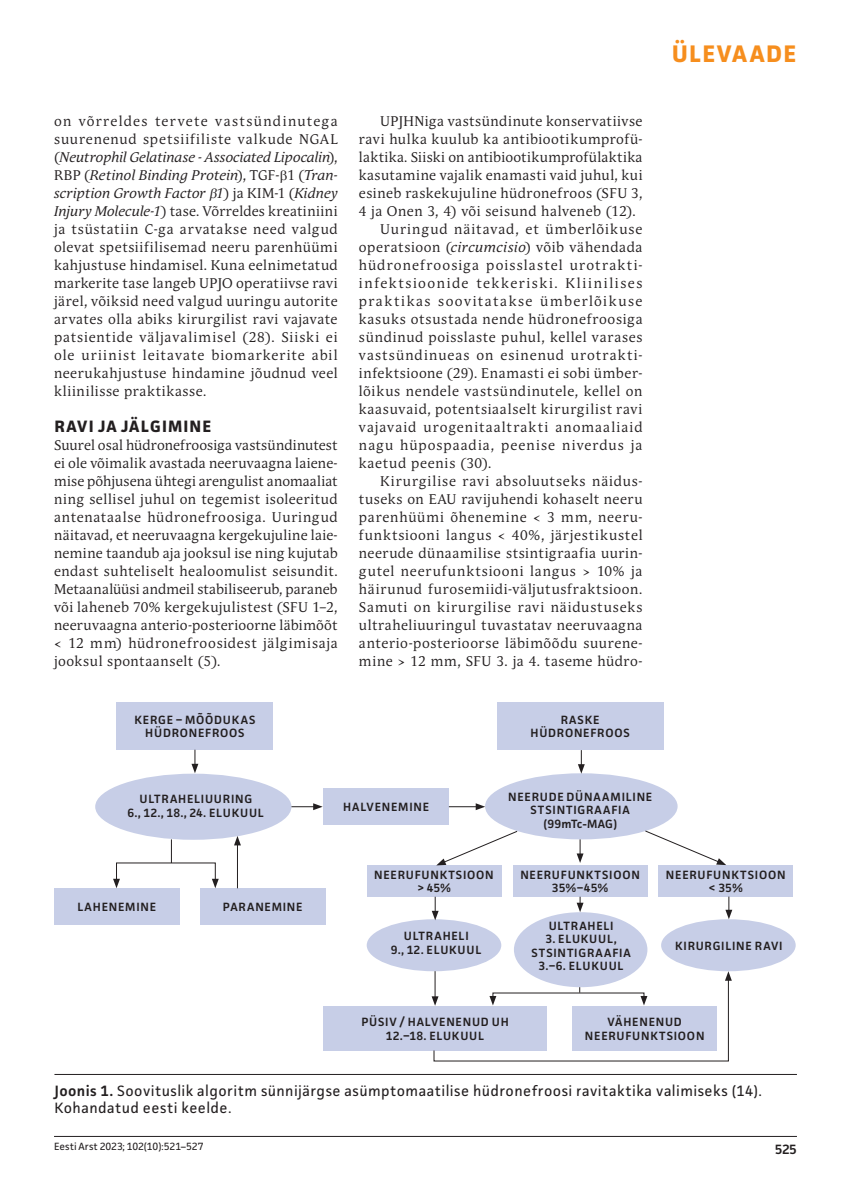
<style>
.page{position:relative;width:851px;height:1191px;background:#fff}
.page>*{position:absolute;margin:0;border:0;box-sizing:border-box;transform-origin:0 0}
.t1{font:700 24px "Facit";letter-spacing:.055em;color:#f68e1e}
.t2{font:700 16.5px "Facit";letter-spacing:.07em;color:#231f20}
.t3{font:15px/16.5px "Facit";letter-spacing:.03em;color:#231f20}
.t4{font:13.95px/18px "Andulka Book Pro";letter-spacing:.055em;color:#231f20;text-align:justify}
.t5{font:13.95px "Andulka Book Pro";letter-spacing:.035em;color:#231f20}
.t6{font:13.95px "Andulka Book Pro";letter-spacing:.08em;color:#231f20}
.t7{font:13.95px "Andulka Book Pro";letter-spacing:.115em;color:#231f20}
.t8{font:13.95px "Andulka Book Pro";letter-spacing:.075em;color:#231f20}
.t9{font:13.95px "Andulka Book Pro";letter-spacing:.03em;color:#231f20}
.t10{font:13.95px "Andulka Book Pro";letter-spacing:.085em;color:#231f20}
.t11{font:600 13.5px "Facit";color:#231f20}
.t12{font:600 12px/13.5px "Facit";letter-spacing:.065em;color:#231f20;text-align:center}
.t13{font:10.5px "Facit";letter-spacing:-.005em;color:#231f20}
.s1{font-style:italic}
.s2{font-weight:600}
</style>
<div class="page">
<hr style="left:54px;top:1136px;width:742px;height:1px;background:#231f20">
<hr style="left:54px;top:1074px;width:742px;height:1px;background:#231f20">
<div style="left:116px;top:702px;width:157px;height:47px;background:#c7cee7"></div>
<div style="left:497px;top:702px;width:166px;height:47px;background:#c7cee7"></div>
<div style="left:323px;top:788px;width:126px;height:36px;background:#c7cee7"></div>
<div style="left:54px;top:888px;width:125px;height:36px;background:#c7cee7"></div>
<div style="left:200px;top:888px;width:125px;height:36px;background:#c7cee7"></div>
<div style="left:366px;top:865px;width:135px;height:31px;background:#c7cee7"></div>
<div style="left:512px;top:865px;width:135px;height:31px;background:#c7cee7"></div>
<div style="left:658px;top:865px;width:134px;height:31px;background:#c7cee7"></div>
<div style="left:323px;top:1005px;width:223px;height:45px;background:#c7cee7"></div>
<div style="left:95px;top:773px;width:196px;height:66px;background:#c7cee7;border-radius:50%"></div>
<div style="left:485px;top:773px;width:192px;height:66px;background:#c7cee7;border-radius:50%"></div>
<div style="left:366px;top:919px;width:135px;height:52px;background:#c7cee7;border-radius:50%"></div>
<div style="left:661px;top:919px;width:134px;height:52px;background:#c7cee7;border-radius:50%"></div>
<div style="left:514px;top:912px;width:133px;height:75px;background:#c7cee7;border-radius:50%"></div>
<svg style="left:191px;top:749px;width:7px;height:24px"></svg>
<hr style="left:237px;top:843px;width:1px;height:45px;background:#231f20">
<svg style="left:234px;top:836px;width:7px;height:9px"></svg>
<svg style="left:291px;top:803px;width:31px;height:7px"></svg>
<svg style="left:449px;top:803px;width:36px;height:7px"></svg>
<svg style="left:437px;top:830px;width:81px;height:35px"></svg>
<svg style="left:644px;top:830px;width:82px;height:35px"></svg>
<svg style="left:578px;top:750px;width:6px;height:23px"></svg>
<svg style="left:576px;top:839px;width:7px;height:24px"></svg>
<svg style="left:576px;top:896px;width:7px;height:16px"></svg>
<svg style="left:431px;top:896px;width:7px;height:24px"></svg>
<svg style="left:725px;top:896px;width:7px;height:23px"></svg>
<svg style="left:113px;top:878px;width:7px;height:10px"></svg>
<svg style="left:212px;top:878px;width:7px;height:10px"></svg>
<svg style="left:171px;top:839px;width:1px;height:24px"></svg>
<svg style="left:431px;top:971px;width:300px;height:90px"></svg>
<p class="t4" style="left:54px;top:112px;width:285px">on võrreldes tervete vastsündinutega suurenenud spetsiifiliste valkude NGAL (<span class="s1">Neutrophil Gelatinase - Associated Lipocalin</span>), RBP (<span class="s1">Retinol Binding Protein</span>), TGF- 1 (<span class="s1">Tran&shy;scription Growth Factor 1</span>) ja KIM-1 (<span class="s1">Kidney Injury Molecule-1</span>) tase. Võrreldes kreatiniini ja tsüstatiin C-ga arvatakse need valgud olevat spetsiifilisemad neeru parenhüümi kahjustuse hindamisel. Kuna eelnimetatud markerite tase langeb UPJO operatiivse ravi järel, võiksid need valgud uuringu autorite arvates olla abiks kirurgilist ravi vajavate patsientide väljavalimisel (28). Siiski ei ole uriinist leitavate biomarkerite abil neerukahjustuse hindamine jõudnud veel kliinilisse praktikasse.</p>
<p class="t2" style="left:54px;top:416px;width:156px">RAVI JA JÄLGIMINE</p>
<p class="t4" style="left:54px;top:436px;width:285px">Suurel osal hüdronefroosiga vastsündinutest ei ole võimalik avastada neeruvaagna laiene&shy;mise põhjusena ühtegi arengulist anomaaliat ning sellisel juhul on tegemist isoleeritud antenataalse hüdronefroosiga. Uuringud näitavad, et neeruvaagna kergekujuline laie&shy;nemine taandub aja jooksul ise ning kujutab endast suhteliselt healoomulist seisundit.<br>Metaanalüüsi andmeil stabiliseerub, paraneb või laheneb 70% kergekujulistest (SFU 1–2, neeruvaagna anterio-posterioorne läbimõõt &lt; 12 mm) hüdronefroosidest jälgimisaja jooksul spontaanselt (5).</p>
<p class="t5" style="left:380px;top:112px;width:264px">UPJHNiga vastsündinute konservatiivse</p>
<p class="t4" style="left:359px;top:130px;width:285px">ravi hulka kuulub ka antibiootikumprofü-</p>
<p class="t9" style="left:359px;top:149px;width:285px">laktika. Siiski on antibiootikumprofülaktika</p>
<p class="t4" style="left:359px;top:166px;width:285px">kasutamine vajalik enamasti vaid juhul, kui</p>
<p class="t5" style="left:359px;top:185px;width:285px">esineb raskekujuline hüdronefroos (SFU 3,</p>
<p class="t5" style="left:359px;top:203px;width:278px">4 ja Onen 3, 4) või seisund halveneb (12).</p>
<p class="t8" style="left:380px;top:220px;width:264px">Uuringud näitavad, et ümberlõikuse</p>
<p class="t4" style="left:359px;top:238px;width:285px">operatsioon (<span class="s1">circumcisio</span>) võib vähendada</p>
<p class="t10" style="left:359px;top:256px;width:284px">hüdronefroosiga poisslastel urotrakti-</p>
<p class="t7" style="left:359px;top:274px;width:285px">infektsioonide tekkeriski. Kliinilises</p>
<p class="t7" style="left:359px;top:292px;width:285px">praktikas soovitatakse ümberlõikuse</p>
<p class="t4" style="left:359px;top:310px;width:285px">kasuks otsustada nende hüdronefroosiga</p>
<p class="t4" style="left:359px;top:328px;width:285px">sündinud poisslaste puhul, kellel varases</p>
<p class="t6" style="left:359px;top:346px;width:284px">vastsündinueas on esinenud urotrakti-</p>
<p class="t4" style="left:359px;top:364px;width:285px">infektsioone (29). Enamasti ei sobi ümber-</p>
<p class="t4" style="left:359px;top:382px;width:285px">lõikus nendele vastsündinutele, kellel on</p>
<p class="t4" style="left:359px;top:400px;width:285px">kaasuvaid, potentsiaalselt kirurgilist ravi</p>
<p class="t6" style="left:359px;top:419px;width:285px">vajavaid urogenitaaltrakti anomaaliaid</p>
<p class="t8" style="left:359px;top:437px;width:285px">nagu hüpospaadia, peenise niverdus ja</p>
<p class="t4" style="left:359px;top:454px;width:134px">kaetud peenis (30).</p>
<p class="t4" style="left:380px;top:472px;width:264px">Kirurgilise ravi absoluutseks näidus-</p>
<p class="t5" style="left:359px;top:491px;width:285px">tuseks on EAU ravijuhendi kohaselt neeru</p>
<p class="t4" style="left:359px;top:508px;width:285px">parenhüümi õhenemine &lt; 3 mm, neeru-</p>
<p class="t4" style="left:359px;top:526px;width:285px">funktsiooni langus &lt; 40%, järjestikustel</p>
<p class="t4" style="left:359px;top:544px;width:285px">neerude dünaamilise stsintigraafia uurin-</p>
<p class="t4" style="left:359px;top:562px;width:285px">gutel neerufunktsiooni langus &gt; 10% ja</p>
<p class="t4" style="left:359px;top:580px;width:285px">häirunud furosemiidi-väljutusfraktsioon.</p>
<p class="t4" style="left:359px;top:598px;width:285px">Samuti on kirurgilise ravi näidustuseks</p>
<p class="t4" style="left:359px;top:616px;width:285px">ultraheliuuringul tuvastatav neeruvaagna</p>
<p class="t4" style="left:359px;top:634px;width:285px">anterio-posterioorse läbimõõdu suurene-</p>
<p class="t5" style="left:359px;top:653px;width:285px">mine &gt; 12 mm, SFU 3. ja 4. taseme hüdro-</p>
<p class="t12" style="left:134px;top:712px;width:123px">KERGE – MÕÕDUKAS<br>HÜDRONEFROOS</p>
<p class="t12" style="left:530px;top:712px;width:101px">RASKE<br>HÜDRONEFROOS</p>
<p class="t12" style="left:127px;top:792px;width:138px">ULTRAHELIUURING<br>6., 12., 18., 24. ELUKUUL</p>
<p class="t12" style="left:508px;top:789px;width:145px">NEERUDE DÜNAAMILINE<br>STSINTIGRAAFIA (99mTc-MAG)</p>
<p class="t12" style="left:343px;top:800px;width:87px">HALVENEMINE</p>
<h1 class="t1" style="left:671px;top:39px;width:126px">ÜLEVAADE</h1>
<p class="t12" style="left:77px;top:900px;width:80px">LAHENEMINE</p>
<p class="t12" style="left:223px;top:900px;width:81px">PARANEMINE</p>
<p class="t12" style="left:374px;top:867px;width:121px">NEERUFUNKTSIOON &gt; 45%</p>
<p class="t12" style="left:520px;top:867px;width:121px">NEERUFUNKTSIOON<br>35%–45%</p>
<p class="t12" style="left:666px;top:867px;width:121px">NEERUFUNKTSIOON &lt; 35%</p>
<p class="t12" style="left:391px;top:929px;width:92px">ULTRAHELI<br>9., 12. ELUKUUL</p>
<p class="t12" style="left:548px;top:918px;width:66px">ULTRAHELI</p>
<p class="t12" style="left:531px;top:932px;width:101px">3. ELUKUUL,<br>STSINTIGRAAFIA<br>3.–6. ELUKUUL</p>
<p class="t12" style="left:675px;top:938px;width:109px">KIRURGILINE RAVI</p>
<p class="t12" style="left:361px;top:1014px;width:149px">PÜSIV / HALVENENUD UH<br>12.–18. ELUKUUL</p>
<p class="t12" style="left:585px;top:1014px;width:121px">VÄHENENUD<br>NEERUFUNKTSIOON</p>
<p class="t3" style="left:54px;top:1082px;width:709px"><span class="s2">Joonis 1.</span> Soovituslik algoritm sünnijärgse asümptomaatilise hüdronefroosi ravitaktika valimiseks (14).<br>Kohandatud eesti keelde.</p>
<p class="t13" style="left:54px;top:1139px;width:151px">Eesti Arst 2023; 102(10):521–527</p>
<p class="t11" style="left:774px;top:1140px;width:24px">525</p>
</div>
